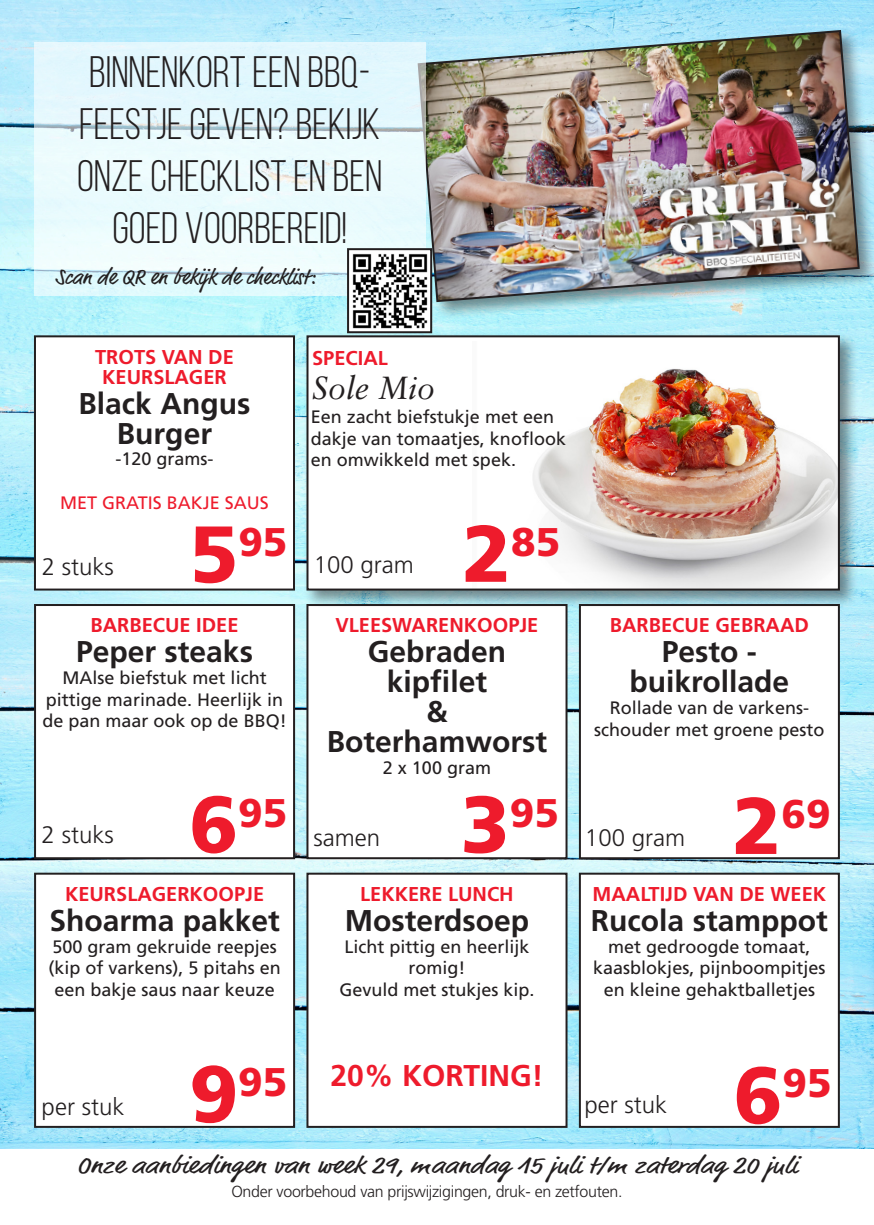
<style>
.page{position:relative;width:874px;height:1225px;background:#fff}
.page>*{position:absolute;margin:0;border:0;box-sizing:border-box;transform-origin:0 0}
.t1{font:900 80px "Frutiger LT Std";color:#ee1b2c}
.t2{font:44px/52px "Bebas Neue";color:#231f20;text-align:center}
.t3{font:900 40px "Frutiger LT Std";color:#ee1b2c}
.t4{font:italic 32px "Sabon LT Std";color:#231f20}
.t5{font:700 30px/30px "Frutiger LT Std";color:#231f20;text-align:center}
.t6{font:700 30px "Frutiger LT Std";color:#ee1b2c}
.t7{font:24px "Keurmarket euro";color:#231f20;scale:1.2 1}
.t8{font:300 24px "Frutiger LT Std";color:#231f20}
.t9{font:22px "Keurmarket euro";color:#231f20}
.t10{font:700 20px/20px "Frutiger LT Std";color:#ee1b2c;text-align:center}
.t11{font:18px/21.6px "Frutiger LT Std";color:#231f20;text-align:center}
.t12{font:18px "Frutiger LT Std";color:#ee1b2c}
.t13{font:300 16px "Frutiger LT Std";letter-spacing:-.02em;color:#231f20}
.s1{font-size:80px}
</style>
<div class="page">
<img style="left:0;top:0;width:873px;height:1148px">
<div style="left:307px;top:605px;width:259px;height:253px;background:#fff"></div>
<div style="left:306px;top:604px;width:261px;height:255px;border:2px solid #231f20"></div>
<div style="left:35px;top:605px;width:259px;height:253px;background:#fff"></div>
<div style="left:34px;top:604px;width:261px;height:255px;border:2px solid #231f20"></div>
<div style="left:579px;top:605px;width:259px;height:253px;background:#fff"></div>
<div style="left:578px;top:604px;width:261px;height:255px;border:2px solid #231f20"></div>
<div style="left:307px;top:873px;width:259px;height:253px;background:#fff"></div>
<div style="left:306px;top:872px;width:261px;height:255px;border:2px solid #231f20"></div>
<div style="left:579px;top:873px;width:259px;height:253px;background:#fff"></div>
<div style="left:578px;top:872px;width:261px;height:255px;border:2px solid #231f20"></div>
<div style="left:35px;top:873px;width:259px;height:253px;background:#fff"></div>
<div style="left:34px;top:872px;width:261px;height:255px;border:2px solid #231f20"></div>
<div style="left:35px;top:336px;width:259px;height:253px;background:#fff"></div>
<div style="left:34px;top:335px;width:261px;height:255px;border:2px solid #231f20"></div>
<div style="left:415px;top:28px;width:458px;height:292px;background:#231f20;opacity:.5"></div>
<img style="left:416px;top:29px;width:444px;height:274px">
<svg style="left:34px;top:43px;width:391px;height:253px;background:#e6f8fb"></svg>
<img style="left:350px;top:251px;width:79px;height:79px">
<div style="left:347px;top:248px;width:85px;height:85px;border:2px solid #231f20"></div>
<div style="left:303px;top:332px;width:555px;height:277px;background:#231f20;opacity:.5"></div>
<div style="left:307px;top:336px;width:531px;height:253px;background:#fff"></div>
<img style="left:533px;top:369px;width:303px;height:218px">
<div style="left:306px;top:335px;width:533px;height:255px;border:2px solid #231f20"></div>
<p class="t2" style="left:77px;top:45px;width:306px">BINNENKORT EEN BBQ-<br>FEESTJE GEVEN? BEKIJK<br>ONZE CHECKLIST EN BEN<br>GOED VOORBEREID!</p>
<p class="t9" style="left:55px;top:264px;width:261px">Scan de QR en bekijk de checklist:</p>
<p class="t10" style="left:95px;top:347px;width:140px">TROTS VAN DE<br>KEURSLAGER</p>
<p class="t5" style="left:78px;top:388px;width:173px">Black Angus<br>Burger</p>
<p class="t11" style="left:115px;top:448px;width:100px">-120 grams-</p>
<p class="t12" style="left:60px;top:492px;width:210px">MET GRATIS BAKJE SAUS</p>
<p class="t10" style="left:312px;top:348px;width:77px">SPECIAL</p>
<p class="t4" style="left:312px;top:369px;width:124px">Sole Mio</p>
<p class="t11" style="left:310px;top:406px;width:257px;text-align:left">Een zacht biefstukje met een dakje van tomaatjes, knoflook en omwikkeld met spek.</p>
<p class="t8" style="left:42px;top:553px;width:74px">2 stuks</p>
<p class="t3" style="left:189px;top:518px;width:99px"><span class="s1">5</span>95</p>
<p class="t3" style="left:462px;top:517px;width:99px"><span class="s1">2</span>85</p>
<p class="t8" style="left:313px;top:551px;width:102px">100 gram</p>
<p class="t10" style="left:90px;top:615px;width:149px">BARBECUE IDEE</p>
<p class="t5" style="left:76px;top:637px;width:178px">Peper steaks</p>
<p class="t11" style="left:42px;top:667px;width:246px">MAlse biefstuk met licht pittige marinade. Heerlijk in de pan maar ook op de BBQ!</p>
<p class="t8" style="left:42px;top:821px;width:74px">2 stuks</p>
<p class="t3" style="left:189px;top:788px;width:99px"><span class="s1">6</span>95</p>
<p class="t10" style="left:65px;top:884px;width:200px">KEURSLAGERKOOPJE</p>
<p class="t5" style="left:49px;top:905px;width:232px">Shoarma pakket</p>
<p class="t11" style="left:48px;top:935px;width:234px">500 gram gekruide reepjes (kip of varkens), 5 pitahs en een bakje saus naar keuze</p>
<p class="t10" style="left:335px;top:615px;width:204px">VLEESWARENKOOPJE</p>
<p class="t5" style="left:367px;top:637px;width:140px">Gebraden kipfilet</p>
<p class="t5" style="left:426px;top:697px;width:23px">&amp;</p>
<p class="t5" style="left:327px;top:727px;width:222px">Boterhamworst</p>
<p class="t11" style="left:383px;top:757px;width:110px">2 x 100 gram</p>
<p class="t8" style="left:313px;top:824px;width:68px">samen</p>
<p class="t1" style="left:460px;top:776px;width:50px">3</p>
<p class="t3" style="left:509px;top:788px;width:50px">95</p>
<p class="t10" style="left:360px;top:884px;width:155px">LEKKERE LUNCH</p>
<p class="t5" style="left:344px;top:905px;width:186px">Mosterdsoep</p>
<p class="t11" style="left:339px;top:935px;width:197px">Licht pittig en heerlijk romig!<br>Gevuld met stukjes kip.</p>
<p class="t10" style="left:609px;top:615px;width:200px">BARBECUE GEBRAAD</p>
<p class="t5" style="left:629px;top:637px;width:161px">Pesto - buikrollade</p>
<p class="t11" style="left:594px;top:697px;width:232px">Rollade van de varkens&shy;schouder met groene pesto</p>
<p class="t8" style="left:584px;top:824px;width:102px">100 gram</p>
<p class="t3" style="left:732px;top:789px;width:99px"><span class="s1">2</span>69</p>
<p class="t10" style="left:592px;top:884px;width:235px">MAALTIJD VAN DE WEEK</p>
<p class="t5" style="left:590px;top:905px;width:238px">Rucola stamppot</p>
<p class="t11" style="left:593px;top:935px;width:234px">met gedroogde tomaat, kaasblokjes, pijnboompitjes en kleine gehaktballetjes</p>
<p class="t8" style="left:42px;top:1093px;width:84px">per stuk</p>
<p class="t6" style="left:330px;top:1057px;width:214px">20% KORTING!</p>
<p class="t3" style="left:189px;top:1058px;width:99px"><span class="s1">9</span>95</p>
<p class="t3" style="left:733px;top:1059px;width:99px"><span class="s1">6</span>95</p>
<p class="t8" style="left:584px;top:1091px;width:84px">per stuk</p>
<p class="t7" style="left:76px;top:1150px;width:602px">Onze aanbiedingen van week 29, maandag 15 juli t/m zaterdag 20 juli</p>
<p class="t13" style="left:231px;top:1182px;width:392px">Onder voorbehoud van prijswijzigingen, druk- en zetfouten.</p>
</div>
